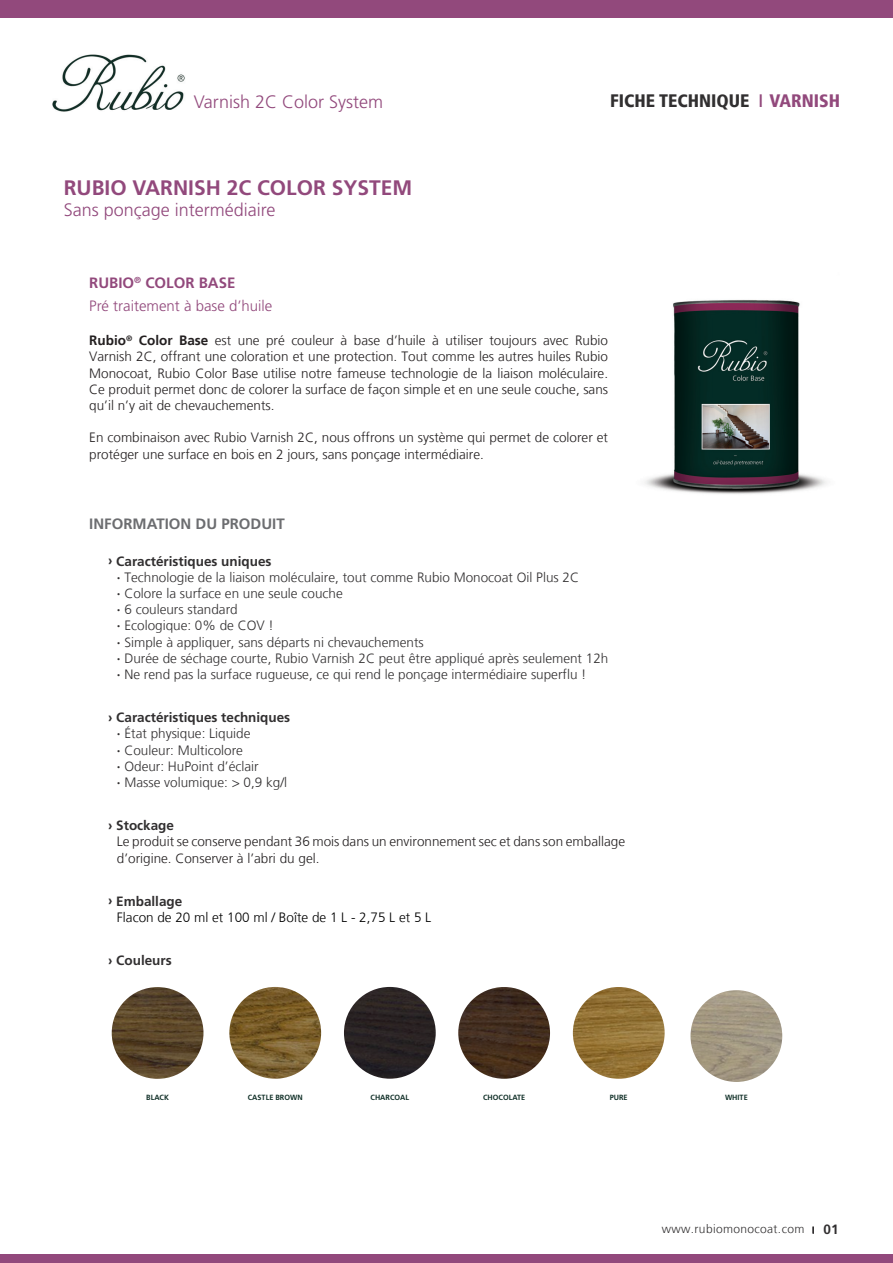
<style>
.page{position:relative;width:893px;height:1263px;background:#fff}
.page>*{position:absolute;margin:0;border:0;box-sizing:border-box;transform-origin:0 0}
.t1{font:700 21px "Frutiger LT Std";color:#92497c}
.t2{font:300 18px "Frutiger LT Std";color:#92497c}
.t3{font:900 condensed 18px "Frutiger 77";color:#312f30}
.t4{font:300 15px/22.5px "Frutiger LT Std";color:#92497c}
.t5{font:700 15px "Frutiger LT Std";color:#6c6d70}
.t6{font:300 13.5px/16.2px "Frutiger LT";color:#231f20}
.t7{font:300 13.5px/16.2px "Frutiger LT";color:#312f30}
.t8{font:700 13.5px "Frutiger LT Std";color:#312f30}
.t9{font:300 13.5px "Frutiger LT";color:#000}
.t10{font:300 12px "Frutiger LT";letter-spacing:.03em;color:#312f30}
.t11{font:700 7.5px "Frutiger LT Std";color:#102f27}
.s1{color:#92497c}
.s2{font-weight:700}
.s3{font-family:"Frutiger LT Std";font-weight:700}
.s4{font-family:"Frutiger 65";font-weight:700;font-size:9.15px}
.s5{font-family:"Frutiger LT Std";font-weight:700;font-size:13.5px}
</style>
<div class="page">
<div style="left:0;top:0;width:893px;height:18px;background:#92497c"></div>
<div style="left:0;top:1254px;width:893px;height:9px;background:#92497c"></div>
<img style="left:52px;top:54px;width:133px;height:58px">
<img style="left:644px;top:300px;width:183px;height:194px">
<img style="left:112px;top:987px;width:91px;height:92px;border-radius:46px">
<img style="left:229px;top:987px;width:92px;height:92px;border-radius:46px">
<img style="left:344px;top:987px;width:92px;height:92px;border-radius:46px">
<img style="left:458px;top:987px;width:92px;height:92px;border-radius:46px">
<img style="left:573px;top:987px;width:92px;height:92px;border-radius:46px">
<img style="left:690px;top:990px;width:92px;height:92px;border-radius:46px">
<h2 class="t2" style="left:194px;top:92px;width:191px">Varnish 2C Color System</h2>
<h1 class="t1" style="left:64px;top:175px;width:350px">RUBIO VARNISH 2C COLOR SYSTEM</h1>
<h2 class="t2" style="left:64px;top:200px;width:213px">Sans ponçage intermédiaire</h2>
<h2 class="t3" style="left:610px;top:89px;width:231px">FICHE TECHNIQUE <span class="s1">I VARNISH</span></h2>
<p class="t4" style="left:89px;top:272px;width:185px"><span class="s2">RUBIO</span><sup>®</sup> <span class="s2">COLOR BASE<br></span>Pré traitement à base d’huile</p>
<p class="t6" style="left:89px;top:332px;width:520px;text-align:justify"><span class="s2">Rubio</span><sup>®</sup> <span class="s2">Color Base</span> est une pré couleur à base d’huile à utiliser toujours avec Rubio Varnish 2C, offrant une coloration et une protection. Tout comme les autres huiles Rubio Monocoat, Rubio Color Base utilise notre fameuse technologie de la liaison moléculaire.<br>Ce produit permet donc de colorer la surface de façon simple et en une seule couche, sans qu’il n’y ait de chevauchements.</p>
<p class="t6" style="left:89px;top:430px;width:520px">En combinaison avec Rubio Varnish 2C, nous offrons un système qui permet de colorer et protéger une surface en bois en 2 jours, sans ponçage intermédiaire.</p>
<p class="t5" style="left:89px;top:515px;width:197px">INFORMATION DU PRODUIT</p>
<p class="t8" style="left:108px;top:553px;width:165px">› Caractéristiques uniques</p>
<p class="t7" style="left:117px;top:569px;width:493px"><span class="s3">∙</span> Technologie de la liaison moléculaire, tout comme Rubio Monocoat Oil Plus 2C<br><span class="s3">∙</span> Colore la surface en une seule couche<br><span class="s3">∙</span> 6 couleurs standard<br><span class="s3">∙</span> Ecologique: 0% de COV !<br><span class="s3">∙</span> Simple à appliquer, sans départs ni chevauchements<br><span class="s3">∙</span> Durée de séchage courte, Rubio Varnish 2C peut être appliqué après seulement 12h <span class="s3">∙</span> Ne rend pas la surface rugueuse, ce qui rend le ponçage intermédiaire superflu !</p>
<p class="t8" style="left:108px;top:710px;width:184px">› Caractéristiques techniques</p>
<p class="t7" style="left:117px;top:726px;width:172px"><span class="s3">∙</span> État physique: Liquide<br><span class="s3">∙</span> Couleur: Multicolore<br><span class="s3">∙</span> Odeur: HuPoint d’éclair<br><span class="s3">∙</span> Masse volumique: &gt; 0,9 kg/l</p>
<p class="t8" style="left:108px;top:818px;width:68px">› Stockage</p>
<p class="t6" style="left:117px;top:834px;width:510px">Le produit se conserve pendant 36 mois dans un environnement sec et dans son emballage d’origine. Conserver à l’abri du gel.</p>
<p class="t8" style="left:108px;top:893px;width:76px">› Emballage</p>
<p class="t9" style="left:117px;top:910px;width:316px">Flacon de 20 ml et 100 ml / Boîte de 1 L - 2,75 L et 5 L</p>
<p class="t8" style="left:108px;top:953px;width:65px">› Couleurs</p>
<p class="t11" style="left:146px;top:1093px;width:24px">BLACK</p>
<p class="t11" style="left:248px;top:1093px;width:56px">CASTLE BROWN</p>
<p class="t11" style="left:371px;top:1093px;width:40px">CHARCOAL</p>
<p class="t11" style="left:483px;top:1093px;width:44px">CHOCOLATE</p>
<p class="t11" style="left:610px;top:1093px;width:19px">PURE</p>
<p class="t11" style="left:725px;top:1093px;width:24px">WHITE</p>
<p class="t10" style="left:662px;top:1222px;width:178px">www.rubiomonocoat.com <span class="s4">I</span> <span class="s5">01</span></p>
</div>
